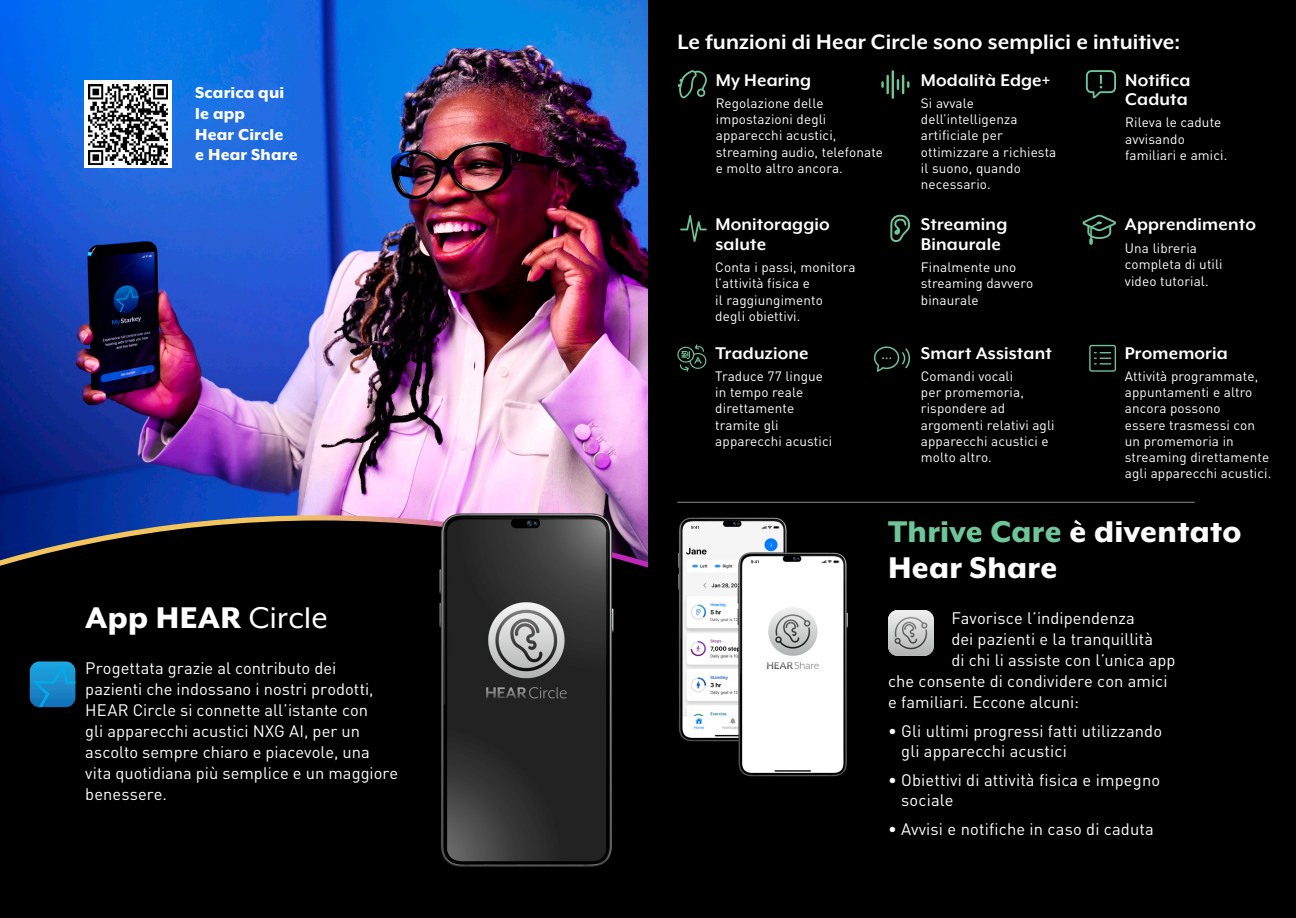
<style>
.page{position:relative;width:1296px;height:918px;background:#fff}
.page>*{position:absolute;margin:0;border:0;box-sizing:border-box;transform-origin:0 0}
.t1{font:800 34.5px "Mr Eaves XL Mod OT";letter-spacing:.01em;color:#fff}
.t2{font:800 34.5px "Mr Eaves XL Mod OT";letter-spacing:.01em;color:#6ec597}
.t3{font:700 24px "Mr Eaves XL Mod OT";letter-spacing:.005em;color:#fff}
.t4{font:700 19.5px/19.5px "Mr Eaves XL Mod OT";letter-spacing:.01em;color:#fff}
.t5{font:800 18.15px/20.7px "Mr Eaves XL Mod OT";letter-spacing:.01em;color:#fff}
.t6{font:16.5px/21px "DINOT";letter-spacing:.005em;color:#fff}
.t7{font:13.5px/16.2px "DINOT";letter-spacing:.01em;color:#fff}
.s1{font-weight:400}
.s2{color:#fff}
</style>
<div class="page">
<div style="left:648px;top:0;width:648px;height:918px;background:#000"></div>
<img style="left:0;top:0;width:648px;height:515px">
<div style="left:0;top:515px;width:648px;height:403px;background:#000"></div>
<img style="left:433px;top:498px;width:189px;height:384px">
<svg style="left:677px;top:344px;width:30px;height:28px"></svg>
<svg style="left:1089px;top:345px;width:27px;height:27px"></svg>
<svg style="left:874px;top:346px;width:36px;height:26px"></svg>
<svg style="left:1086px;top:70px;width:30px;height:28px"></svg>
<svg style="left:678px;top:70px;width:29px;height:28px"></svg>
<svg style="left:881px;top:82px;width:3px;height:5px"></svg>
<hr style="left:886px;top:76px;width:3px;height:17px;background:#6ec597">
<hr style="left:892px;top:71px;width:2px;height:27px;background:#6ec597">
<svg style="left:897px;top:76px;width:12px;height:17px"></svg>
<svg style="left:1083px;top:215px;width:33px;height:30px"></svg>
<svg style="left:890px;top:215px;width:20px;height:27px"></svg>
<svg style="left:680px;top:215px;width:27px;height:27px"></svg>
<img style="left:678px;top:517px;width:109px;height:225px">
<img style="left:735px;top:543px;width:113px;height:234px">
<hr style="left:677px;top:502px;width:518px;height:1px;background:#7b8080">
<svg style="left:30px;top:661px;width:45px;height:46px;background:#1688c5"></svg>
<img style="left:888px;top:610px;width:46px;height:46px">
<div style="left:84px;top:80px;width:88px;height:88px;background:#fff"></div>
<img style="left:88px;top:85px;width:80px;height:79px">
<p class="t5" style="left:195px;top:82px;width:91px">Scarica qui</p>
<p class="t5" style="left:195px;top:103px;width:51px">le app</p>
<p class="t5" style="left:195px;top:124px;width:104px">Hear Circle<br>e Hear Share</p>
<p class="t1" style="left:85px;top:598px;width:244px">App HEAR <span class="s1">Circle</span></p>
<p class="t6" style="left:85px;top:657px;width:315px">Progettata grazie al contributo dei<br>pazienti che indossano i nostri prodotti, HEAR Circle si connette all’istante con<br>gli apparecchi acustici NXG AI, per un ascolto sempre chiaro e piacevole, una vita quotidiana più semplice e un maggiore benessere.</p>
<p class="t3" style="left:677px;top:28px;width:504px">Le funzioni di Hear Circle sono semplici e intuitive:</p>
<p class="t4" style="left:716px;top:70px;width:97px">My Hearing</p>
<p class="t4" style="left:921px;top:70px;width:131px">Modalità Edge+</p>
<p class="t4" style="left:1125px;top:70px;width:67px">Notifica</p>
<p class="t7" style="left:716px;top:95px;width:109px">Regolazione delle</p>
<p class="t4" style="left:1125px;top:89px;width:64px">Caduta</p>
<p class="t7" style="left:716px;top:111px;width:169px">impostazioni degli apparecchi acustici, streaming audio, telefonate e molto altro ancora.</p>
<p class="t7" style="left:921px;top:95px;width:137px">Si avvale dell’intelligenza artificiale per ottimizzare a richiesta il suono, quando necessario.</p>
<p class="t7" style="left:1125px;top:114px;width:104px">Rileva le cadute avvisando familiari e amici.</p>
<p class="t4" style="left:715px;top:215px;width:116px">Monitoraggio salute</p>
<p class="t7" style="left:715px;top:259px;width:142px">Conta i passi, monitora l’attività fisica e<br>il raggiungimento degli obiettivi.</p>
<p class="t4" style="left:715px;top:343px;width:95px">Traduzione</p>
<p class="t7" style="left:715px;top:368px;width:118px">Traduce 77 lingue in tempo reale direttamente tramite gli apparecchi acustici</p>
<p class="t4" style="left:921px;top:215px;width:88px">Streaming</p>
<p class="t4" style="left:921px;top:234px;width:81px">Binaurale</p>
<p class="t7" style="left:921px;top:259px;width:114px">Finalmente uno streaming davvero binaurale</p>
<p class="t4" style="left:1125px;top:215px;width:133px">Apprendimento</p>
<p class="t7" style="left:1125px;top:240px;width:99px">Una libreria completa di utili video tutorial.</p>
<p class="t4" style="left:921px;top:343px;width:132px">Smart Assistant</p>
<p class="t4" style="left:1125px;top:343px;width:104px">Promemoria</p>
<p class="t7" style="left:921px;top:368px;width:135px">Comandi vocali<br>per promemoria, rispondere ad argomenti relativi agli apparecchi acustici e molto altro.</p>
<p class="t7" style="left:1125px;top:368px;width:148px">Attività programmate, appuntamenti e altro ancora possono<br>essere trasmessi con un promemoria in streaming direttamente agli apparecchi acustici.</p>
<p class="t2" style="left:888px;top:513px;width:355px">Thrive Care <span class="s2">è diventato</span></p>
<p class="t1" style="left:888px;top:549px;width:171px">Hear Share</p>
<p class="t6" style="left:951px;top:607px;width:185px">Favorisce l’indipendenza</p>
<p class="t6" style="left:951px;top:628px;width:203px">dei pazienti e la tranquillità</p>
<p class="t6" style="left:951px;top:649px;width:226px">di chi li assiste con l’unica app</p>
<p class="t6" style="left:888px;top:670px;width:281px">che consente di condividere con amici</p>
<p class="t6" style="left:888px;top:691px;width:192px">e familiari. Eccone alcuni:</p>
<p class="t6" style="left:901px;top:721px;width:262px;line-height:19.8px;text-indent:-13px">• Gli ultimi progressi fatti utilizzando gli apparecchi acustici</p>
<p class="t6" style="left:901px;top:770px;width:260px;line-height:19.8px;text-indent:-13px">• Obiettivi di attività fisica e impegno sociale</p>
<p class="t6" style="left:888px;top:819px;width:267px">• Avvisi e notifiche in caso di caduta</p>
</div>
